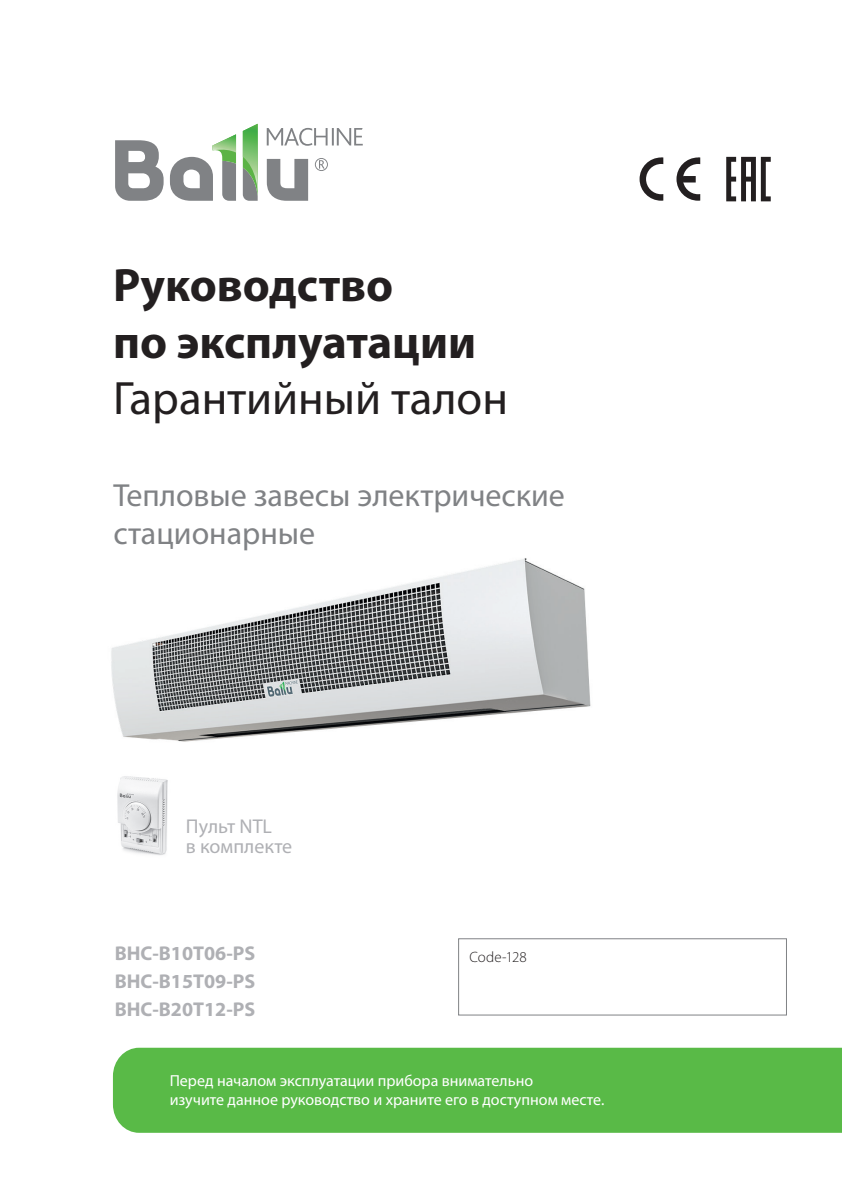
<style>
.page{position:relative;width:842px;height:1191px;background:#fff}
.page>*{position:absolute;margin:0;border:0;box-sizing:border-box;transform-origin:0 0}
.t1{font:700 47px "Myriad Pro";color:#231f20}
.t2{font:47px "Myriad Pro";color:#231f20}
.t3{font:32px/38.4px "Myriad Pro";color:#808285}
.t4{font:700 20px "Myriad Pro";color:#afb0b4}
.t5{font:20px "Myriad Pro";color:#afb0b4}
.t6{font:16px "Myriad Pro";color:#fff}
.t7{font:300 15px "Myriad Pro";letter-spacing:-.005em;color:#231f20}
</style>
<div class="page">
<div style="left:113px;top:1047px;width:729px;height:85px;background:#59ba47"></div>
<div style="left:458px;top:938px;width:329px;height:77px;border:1px solid #808285"></div>
<svg style="left:639px;top:157px;width:24px;height:44px"></svg>
<svg style="left:676px;top:157px;width:24px;height:44px"></svg>
<img style="left:111px;top:558px;width:480px;height:184px">
<img style="left:117px;top:776px;width:51px;height:79px">
<svg style="left:115px;top:124px;width:248px;height:77px"></svg>
<svg style="left:726px;top:157px;width:45px;height:44px"></svg>
<p class="t1" style="left:113px;top:255px;width:282px">Руководство</p>
<p class="t1" style="left:113px;top:311px;width:365px">по эксплуатации</p>
<p class="t2" style="left:113px;top:369px;width:397px">Гарантийный талон</p>
<p class="t3" style="left:113px;top:475px;width:453px">Тепловые завесы электрические стационарные</p>
<p class="t5" style="left:186px;top:814px;width:88px">Пульт NTL</p>
<p class="t5" style="left:186px;top:834px;width:108px">в комплекте</p>
<p class="t4" style="left:115px;top:939px;width:142px">BHC-B10T06-PS</p>
<p class="t7" style="left:469px;top:948px;width:59px">Code-128</p>
<p class="t4" style="left:115px;top:967px;width:142px">BHC-B15T09-PS</p>
<p class="t4" style="left:115px;top:995px;width:142px">BHC-B20T12-PS</p>
<p class="t6" style="left:170px;top:1070px;width:365px">Перед началом эксплуатации прибора внимательно</p>
<p class="t6" style="left:170px;top:1090px;width:436px">изучите данное руководство и храните его в доступном месте.</p>
</div>
